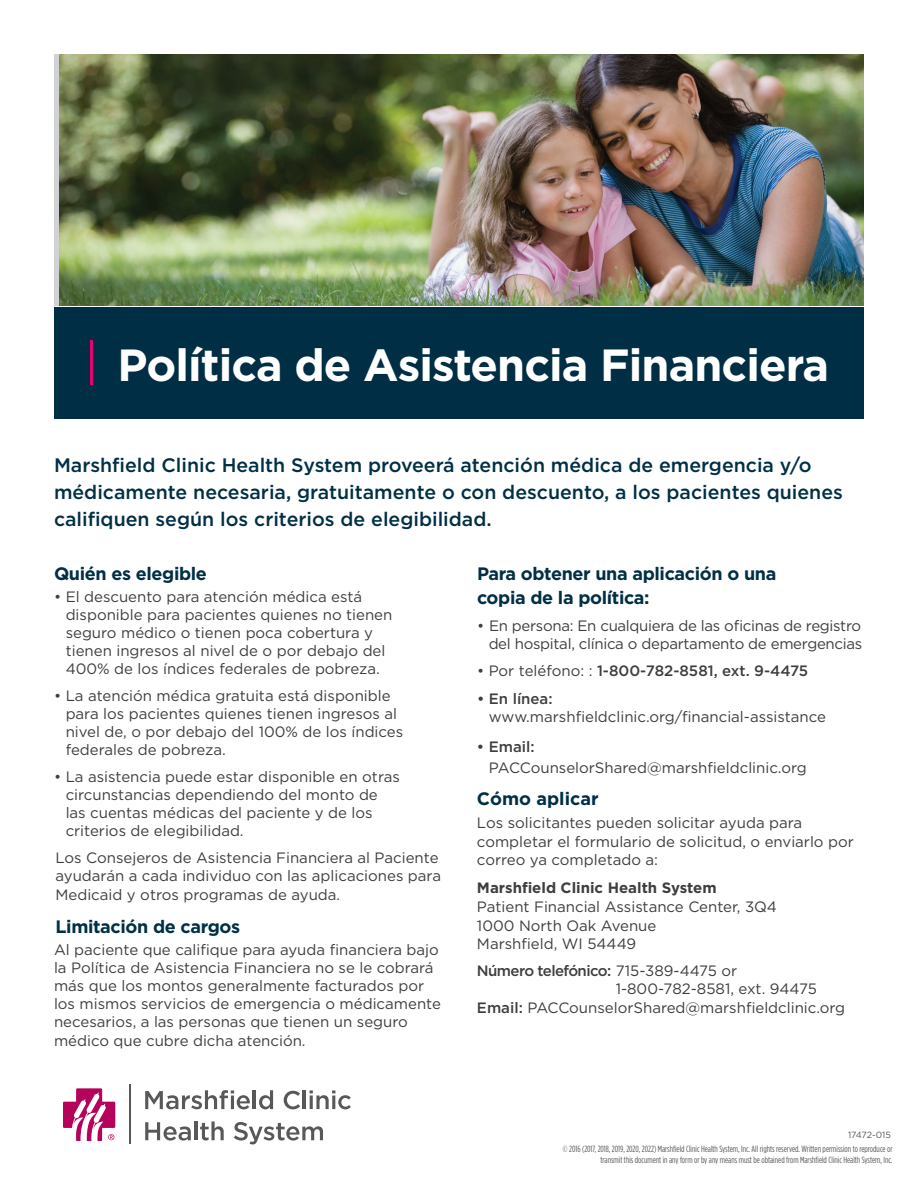
<style>
.page{position:relative;width:918px;height:1188px;background:#fff}
.page>*{position:absolute;margin:0;border:0;box-sizing:border-box;transform-origin:0 0}
.Booklet_title{font:700 45px "Gotham";letter-spacing:-.02em;color:#fff}
.Intro_paragraph{font:500 19.5px/27px "Gotham";color:#002f45}
.Body{font:700 18px/24px "Gotham";letter-spacing:-.02em;color:#002f45}
.Paragraph_heading{font:700 18px "Gotham";letter-spacing:-.02em;color:#002f45}
.Paragraph_heading-2{font:700 18px "Gotham";color:#002f45}
.Body-2{font:15px/18.8px "Gotham";color:#3e3e3f}
.Bullets{font:15px/18px "Gotham";color:#3e3e3f}
.Subhead{font:15px/18px "Gotham";color:#3e3e3f}
.Bullets-2{font:15px/18px "Gotham";letter-spacing:-.02em;color:#3e3e3f;text-align:right}
.Bullets-3{font:500 15px "Gotham";color:#3e3e3f}
.Legal_disclaimer{font:9px/10.5px "Gotham Condensed";color:#57585a;text-align:right}
.Form_Number{font:9px "Gotham";letter-spacing:-.01em;color:#57585a}
.s1{font-weight:400}
.s2{font-weight:500}
.s3{font-weight:700}
</style>
<div class="page">
<img style="left:59px;top:54px;width:805px;height:252px">
<div style="left:54px;top:307px;width:810px;height:111px;background:#002f45"></div>
<hr style="left:90px;top:340px;width:3px;height:45px;background:#e60272">
<svg style="left:63px;top:1088px;width:52px;height:53px"></svg>
<svg style="left:284px;top:1091px;width:16px;height:18px"></svg>
<hr style="left:303px;top:1090px;width:3px;height:19px;background:#57585a">
<svg style="left:310px;top:1090px;width:41px;height:19px"></svg>
<svg style="left:145px;top:1122px;width:46px;height:19px"></svg>
<hr style="left:194px;top:1121px;width:4px;height:19px;background:#57585a">
<svg style="left:200px;top:1121px;width:24px;height:19px"></svg>
<svg style="left:234px;top:1122px;width:89px;height:22px"></svg>
<svg style="left:145px;top:1090px;width:105px;height:19px"></svg>
<hr style="left:253px;top:1090px;width:3px;height:19px;background:#57585a">
<svg style="left:259px;top:1090px;width:14px;height:19px"></svg>
<hr style="left:129px;top:1084px;width:2px;height:60px;background:#57585a">
<p class="Booklet_title" style="left:118px;top:335px;width:713px">Política de Asistencia Financiera</p>
<p class="Intro_paragraph" style="left:54px;top:451px;width:790px">Marshfield Clinic Health System proveerá atención médica de emergencia y/o médicamente necesaria, gratuitamente o con descuento, a los pacientes quienes califiquen según los criterios de elegibilidad.</p>
<p class="Paragraph_heading" style="left:54px;top:561px;width:155px">Quién es elegible</p>
<p class="Bullets" style="left:66px;top:587px;width:328px;text-indent:-12px">• El descuento para atención médica está disponible para pacientes quienes no tienen seguro médico o tienen poca cobertura y tienen ingresos al nivel de o por debajo del 400% de los índices federales de pobreza.</p>
<p class="Bullets" style="left:66px;top:686px;width:339px;text-indent:-12px">• La atención médica gratuita está disponible para los pacientes quienes tienen ingresos al nivel de, o por debajo del 100% de los índices federales de pobreza.</p>
<p class="Bullets" style="left:66px;top:767px;width:336px;text-indent:-12px">• La asistencia puede estar disponible en otras circunstancias dependiendo del monto de las cuentas médicas del paciente y de los criterios de elegibilidad.</p>
<p class="Body-2" style="left:56px;top:848px;width:387px;line-height:18.3px">Los Consejeros de Asistencia Financiera al Paciente ayudarán a cada individuo con las aplicaciones para<br>Medicaid y otros programas de ayuda.</p>
<p class="Body" style="left:56px;top:914px;width:186px">Limitación de cargos</p>
<p class="Body-2" style="left:54px;top:941px;width:389px;line-height:18.1px">Al paciente que califique para ayuda financiera bajo la Política de Asistencia Financiera no se le cobrará más que los montos generalmente facturados por los mismos servicios de emergencia o médicamente necesarios, a las personas que tienen un seguro médico que cubre dicha atención.</p>
<p class="Body" style="left:477px;top:561px;width:301px">Para obtener una aplicación o una copia de la política:</p>
<p class="Bullets-2" style="left:477px;top:616px;width:387px">• En persona: En cualquiera de las oficinas de registro del hospital, clínica o departamento de emergencias</p>
<p class="Bullets-3" style="left:477px;top:660px;width:333px"><span class="s1">• Por teléfono: :</span> 1-800-782-8581, ext. 9-4475</p>
<p class="Subhead" style="left:489px;top:689px;width:339px;text-indent:-12px"><span class="s2">• En línea: </span>www.marshfieldclinic.org/financial-assistance</p>
<p class="Subhead" style="left:489px;top:736px;width:319px;line-height:21px;text-indent:-12px"><span class="s2">• Email:<br></span>PACCounselorShared@marshfieldclinic.org</p>
<p class="Paragraph_heading-2" style="left:477px;top:786px;width:123px">Cómo aplicar</p>
<p class="Body-2" style="left:477px;top:813px;width:378px">Los solicitantes pueden solicitar ayuda para completar el formulario de solicitud, o enviarlo por correo ya completado a:</p>
<p class="Body-2" style="left:477px;top:878px;width:302px"><span class="s3">Marshfield Clinic Health System<br></span>Patient Financial Assistance Center, 3Q4<br>1000 North Oak Avenue<br>Marshfield, WI 54449</p>
<p class="Body-2" style="left:616px;top:961px;width:203px;text-indent:-139px"><span class="s2">Número telefónico:</span> 715-389-4475 or<br>1-800-782-8581, ext. 94475</p>
<p class="Body-2" style="left:477px;top:998px;width:370px"><span class="s2">Email:</span> PACCounselorShared@marshfieldclinic.org</p>
<p class="Form_Number" style="left:848px;top:1129px;width:44px">17472-015</p>
<p class="Legal_disclaimer" style="left:563px;top:1144px;width:331px">© 2016 (2017, 2018, 2019, 2020, 2022) Marshfield Clinic Health System, Inc. All rights reserved. Written permission to reproduce or transmit this document in any form or by any means must be obtained from Marshfield Clinic Health System, Inc.</p>
</div>
